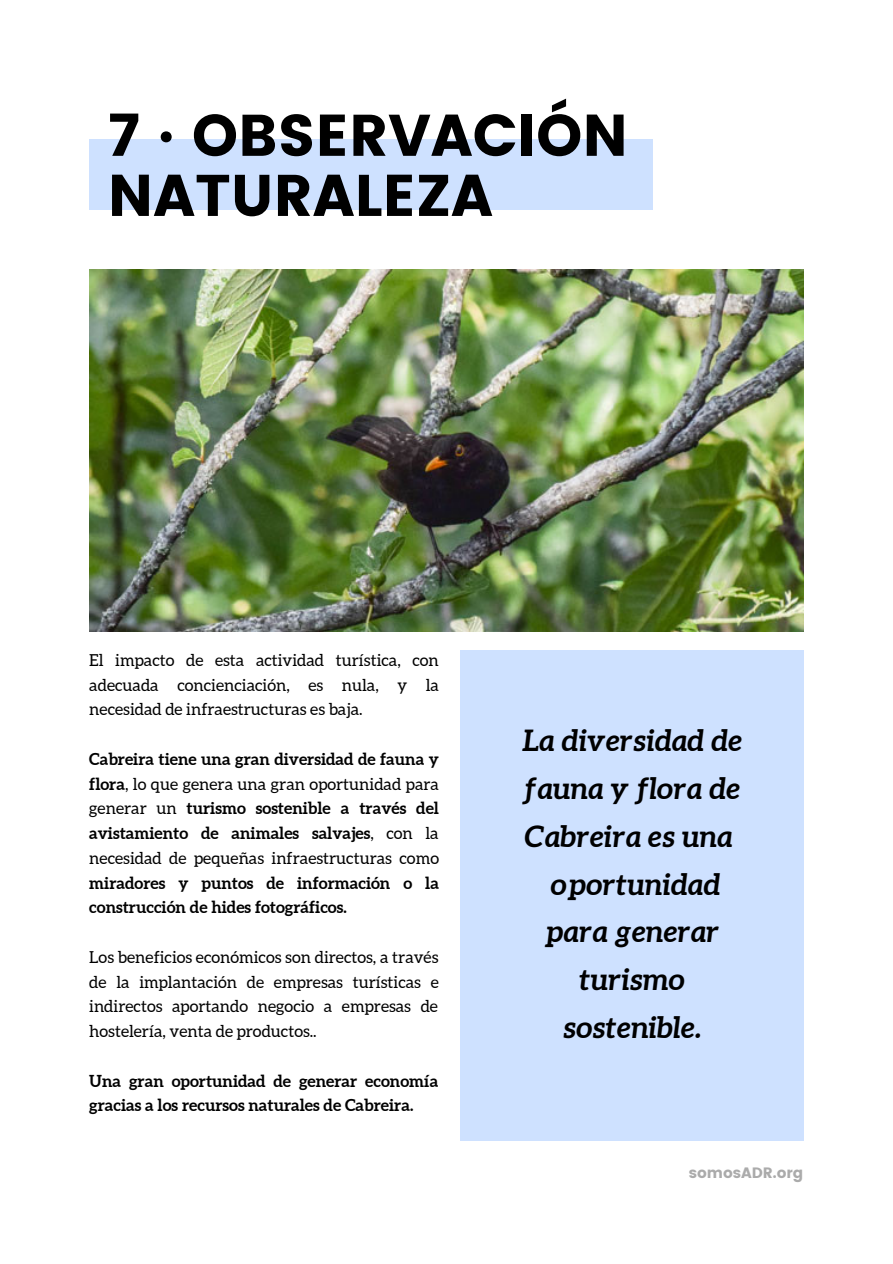
<style>
.page{position:relative;width:893px;height:1264px;background:#fff}
.page>*{position:absolute;margin:0;border:0;box-sizing:border-box;transform-origin:0 0}
.t1{font:58.65px/60.2px "Poppins";color:#000}
.t2{font:italic 700 29.7px/47.7px "Aleo";color:#000;text-align:center}
.t3{font:700 16.5px/24.8px "Aleo";color:#000}
.t4{font:16.5px/24.8px "Aleo";color:#000;text-align:justify}
.t5{font:15px "Poppins";color:#ababab}
.s1{font-weight:400}
</style>
<div class="page">
<div style="left:89px;top:139px;width:563px;height:70px;background:#cee1ff"></div>
<div style="left:460px;top:650px;width:343px;height:490px;background:#cee1ff"></div>
<img style="left:89px;top:269px;width:714px;height:362px">
<h1 class="t1" style="left:108px;top:105px;width:521px">7 · OBSERVACIÓN<br>NATURALEZA</h1>
<p class="t4" style="left:89px;top:647px;width:351px">El impacto de esta actividad turística, con adecuada concienciación, es nula, y la necesidad de infraestructuras es baja.</p>
<p class="t3" style="left:89px;top:746px;width:351px;text-align:justify">Cabreira tiene una gran diversidad de fauna y flora<span class="s1">, lo que genera una gran oportunidad para generar un</span> turismo sostenible a través del avistamiento de animales salvajes<span class="s1">, con la necesidad de pequeñas infraestructuras como</span></p>
<p class="t3" style="left:89px;top:870px;width:351px">miradores y puntos de información o la construcción de hides fotográficos.</p>
<p class="t4" style="left:89px;top:944px;width:351px">Los beneficios económicos son directos, a través de la implantación de empresas turísticas e indirectos aportando negocio a empresas de hostelería, venta de productos..</p>
<p class="t3" style="left:89px;top:1068px;width:351px">Una gran oportunidad de generar economía gracias a los recursos naturales de Cabreira.</p>
<h2 class="t2" style="left:522px;top:716px;width:222px">La diversidad de fauna y flora de<br>Cabreira es una oportunidad para generar turismo sostenible.</h2>
<p class="t5" style="left:688px;top:1163px;width:116px">somosADR.org</p>
</div>
